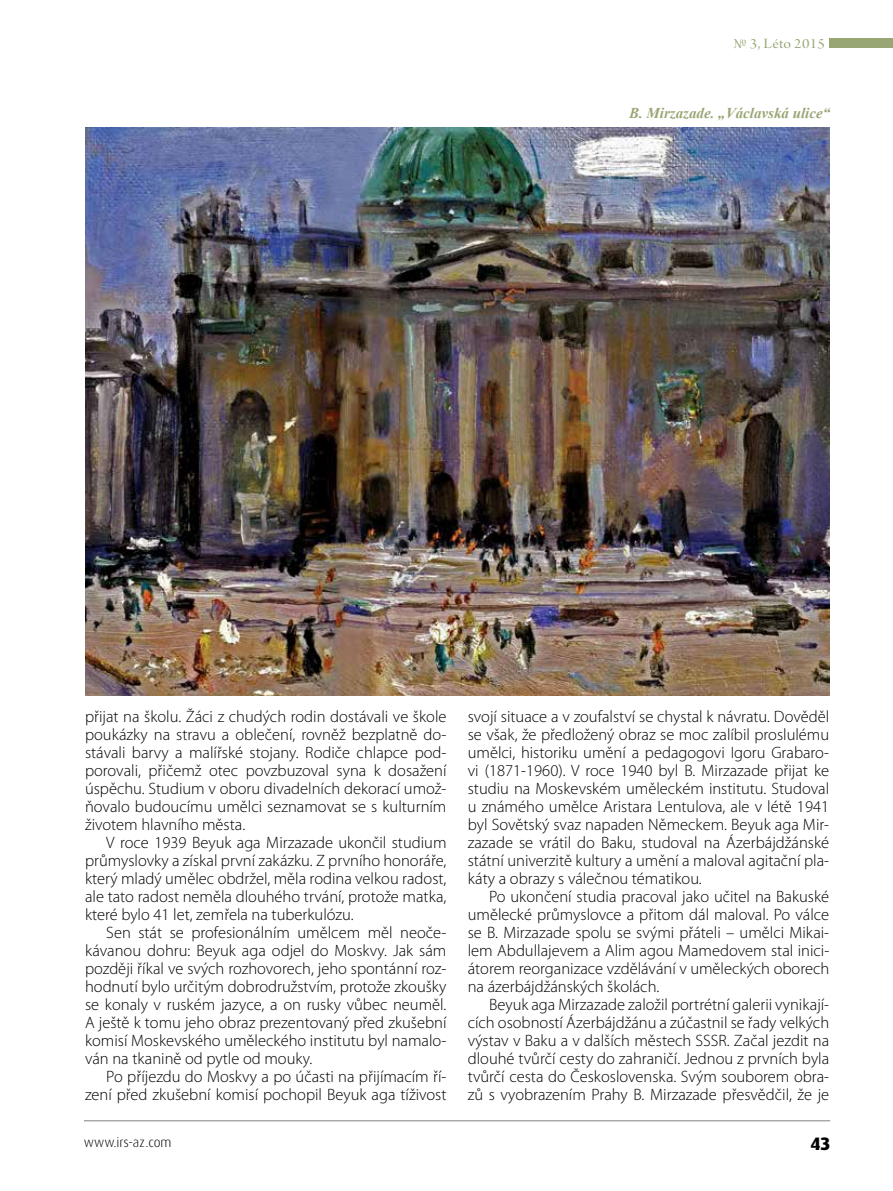
<style>
.page{position:relative;width:893px;height:1191px;background:#fff}
.page>*{position:absolute;margin:0;border:0;box-sizing:border-box;transform-origin:0 0}
.t1{font:800 18px "Dax Pro";color:#000}
.t2{font:300 16.5px/18px "Myriad Pro";color:#000;text-align:justify}
.t3{font:italic 700 15px "Times New Roman";color:#98a674}
.t4{font:15px "Arno Pro Display";letter-spacing:.02em;color:#98a674;scale:1.1 1}
.t5{font:300 13.5px "Dax Pro";color:#000}
</style>
<div class="page">
<hr style="left:84px;top:1120px;width:746px;height:1px;background:#808285">
<img style="left:85px;top:128px;width:744px;height:567px">
<div style="left:829px;top:39px;width:64px;height:9px;background:#98a674"></div>
<p class="t4" style="left:734px;top:35px;width:84px">№ 3, Léto 2015</p>
<p class="t3" style="left:629px;top:102px;width:203px">B. Mirzazade. „Václavská ulice“</p>
<p class="t2" style="left:85px;top:707px;width:363px">přijat na školu. Žáci z chudých rodin dostávali ve škole poukázky na stravu a oblečení, rovněž bezplatně do&shy;stávali barvy a malířské stojany. Rodiče chlapce pod&shy;porovali, přičemž otec povzbuzoval syna k dosažení úspěchu. Studium v oboru divadelních dekorací umož&shy;ňovalo budoucímu umělci seznamovat se s kulturním životem hlavního města.</p>
<p class="t2" style="left:85px;top:833px;width:363px;text-indent:21px">V roce 1939 Beyuk aga Mirzazade ukončil studium průmyslovky a získal první zakázku. Z prvního honoráře, který mladý umělec obdržel, měla rodina velkou radost, ale tato radost neměla dlouhého trvání, protože matka, které bylo 41 let, zemřela na tuberkulózu.</p>
<p class="t2" style="left:85px;top:923px;width:363px;text-indent:21px">Sen stát se profesionálním umělcem měl neoče&shy;kávanou dohru: Beyuk aga odjel do Moskvy. Jak sám později říkal ve svých rozhovorech, jeho spontánní roz&shy;hodnutí bylo určitým dobrodružstvím, protože zkoušky se konaly v ruském jazyce, a on rusky vůbec neuměl.<br>A ještě k tomu jeho obraz prezentovaný před zkušební komisí Moskevského uměleckého institutu byl namalo&shy;ván na tkanině od pytle od mouky.</p>
<p class="t2" style="left:85px;top:1067px;width:363px;text-align:right">Po příjezdu do Moskvy a po účasti na přijímacím ří&shy;zení před zkušební komisí pochopil Beyuk aga tíživost</p>
<p class="t2" style="left:468px;top:707px;width:363px">svojí situace a v zoufalství se chystal k návratu. Dověděl se však, že předložený obraz se moc zalíbil proslulému umělci, historiku umění a pedagogovi Igoru Grabaro&shy;vi (1871-1960). V roce 1940 byl B. Mirzazade přijat ke studiu na Moskevském uměleckém institutu. Studoval u známého umělce Aristara Lentulova, ale v létě 1941 byl Sovětský svaz napaden Německem. Beyuk aga Mir&shy;zazade se vrátil do Baku, studoval na Ázerbájdžánské státní univerzitě kultury a umění a maloval agitační pla&shy;káty a obrazy s válečnou tématikou.</p>
<p class="t2" style="left:468px;top:887px;width:363px;text-indent:21px">Po ukončení studia pracoval jako učitel na Bakuské umělecké průmyslovce a přitom dál maloval. Po válce se B. Mirzazade spolu se svými přáteli – umělci Mikai&shy;lem Abdullajevem a Alim agou Mamedovem stal inici&shy;átorem reorganizace vzdělávání v uměleckých oborech na ázerbájdžánských školách.</p>
<p class="t2" style="left:468px;top:995px;width:363px;text-indent:21px">Beyuk aga Mirzazade založil portrétní galerii vynikají&shy;cích osobností Ázerbájdžánu a zúčastnil se řady velkých výstav v Baku a v dalších městech SSSR. Začal jezdit na dlouhé tvůrčí cesty do zahraničí. Jednou z prvních byla tvůrčí cesta do Československa. Svým souborem obra&shy;zů s vyobrazením Prahy B. Mirzazade přesvědčil, že je</p>
<p class="t5" style="left:84px;top:1133px;width:89px">www.irs-az.com</p>
<p class="t1" style="left:810px;top:1131px;width:21px">43</p>
</div>
